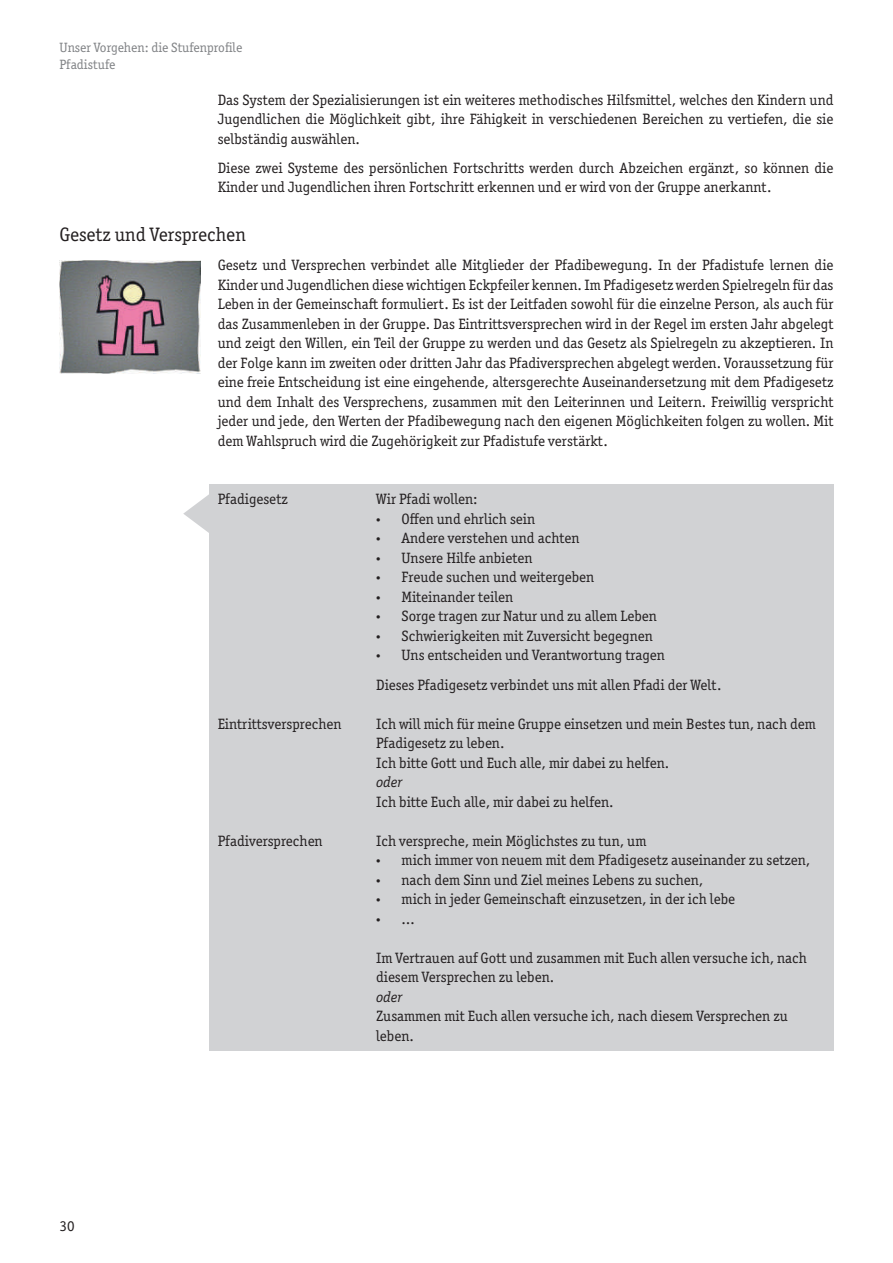
<style>
.page{position:relative;width:893px;height:1263px;background:#fff}
.page>*{position:absolute;margin:0;border:0;box-sizing:border-box;transform-origin:0 0}
.t1{font:19.5px "Officina Serif ITC Pro";color:#231f20}
.t2{font:15.75px "Myriad Pro";color:#231f20}
.t3{font:15px/19.5px "Officina Serif ITC Pro";color:#231f20}
.t4{font:italic 15px "Officina Serif ITC Pro";color:#231f20}
.t5{font:13.5px/16.5px "Officina Serif ITC Pro";color:#808285}
.s1{font-family:"Myriad Pro";font-size:15.75px}
.s2{font-family:"Officina Serif ITC Pro";font-size:15px}
</style>
<div class="page">
<div style="left:209px;top:484px;width:624px;height:566px;background:#d1d2d4"></div>
<svg style="left:183px;top:494px;width:26px;height:39px"></svg>
<img style="left:60px;top:261px;width:141px;height:113px">
<p class="t5" style="left:60px;top:39px;width:184px">Unser Vorgehen: die Stufenprofile<br>Pfadistufe</p>
<p class="t3" style="left:218px;top:90px;width:617px;text-align:justify">Das System der Spezialisierungen ist ein weiteres methodisches Hilfsmittel, welches den Kindern und Jugendlichen die Möglichkeit gibt, ihre Fähigkeit in verschiedenen Bereichen zu vertiefen, die sie selbständig auswählen.</p>
<p class="t3" style="left:218px;top:158px;width:617px">Diese zwei Systeme des persönlichen Fortschritts werden durch Abzeichen ergänzt, so können die<br>Kinder und Jugendlichen ihren Fortschritt erkennen und er wird von der Gruppe anerkannt.</p>
<h1 class="t1" style="left:60px;top:223px;width:188px">Gesetz und Versprechen</h1>
<p class="t3" style="left:218px;top:255px;width:617px;text-align:justify">Gesetz und Versprechen verbindet alle Mitglieder der Pfadibewegung. In der Pfadistufe lernen die Kinder und Jugendlichen diese wichtigen Eckpfeiler kennen. Im Pfadigesetz werden Spielregeln für das Leben in der Gemeinschaft formuliert. Es ist der Leitfaden sowohl für die einzelne Person, als auch für das Zusammenleben in der Gruppe. Das Eintrittsversprechen wird in der Regel im ersten Jahr abgelegt und zeigt den Willen, ein Teil der Gruppe zu werden und das Gesetz als Spielregeln zu akzeptieren. In der Folge kann im zweiten oder dritten Jahr das Pfadiversprechen abgelegt werden. Voraussetzung für eine freie Entscheidung ist eine eingehende, altersgerechte Auseinandersetzung mit dem Pfadigesetz und dem Inhalt des Versprechens, zusammen mit den Leiterinnen und Leitern. Freiwillig verspricht jeder und jede, den Werten der Pfadibewegung nach den eigenen Möglichkeiten folgen zu wollen. Mit dem Wahlspruch wird die Zugehörigkeit zur Pfadistufe verstärkt.</p>
<p class="t3" style="left:60px;top:1216px;width:16px">30</p>
<p class="t3" style="left:218px;top:489px;width:72px">Pfadigesetz</p>
<p class="t3" style="left:376px;top:489px;width:103px">Wir Pfadi wollen:</p>
<p class="t3" style="left:376px;top:509px;width:160px"><span class="s1">•</span> Offen und ehrlich sein</p>
<p class="t3" style="left:376px;top:528px;width:205px"><span class="s1">•</span> Andere verstehen und achten</p>
<p class="t3" style="left:376px;top:548px;width:158px"><span class="s1">•</span> Unsere Hilfe anbieten</p>
<p class="t3" style="left:376px;top:567px;width:220px"><span class="s1">•</span> Freude suchen und weitergeben</p>
<p class="t3" style="left:376px;top:587px;width:139px"><span class="s1">•</span> Miteinander teilen</p>
<p class="t3" style="left:376px;top:606px;width:282px"><span class="s1">•</span> Sorge tragen zur Natur und zu allem Leben</p>
<p class="t3" style="left:376px;top:626px;width:278px"><span class="s1">•</span> Schwierigkeiten mit Zuversicht begegnen</p>
<p class="t3" style="left:376px;top:641px;width:347px;line-height:29.2px"><span class="s1">•</span> Uns entscheiden und Verantwortung tragen<br>Dieses Pfadigesetz verbindet uns mit allen Pfadi der Welt.</p>
<p class="t3" style="left:218px;top:714px;width:125px">Eintrittsversprechen</p>
<p class="t3" style="left:376px;top:714px;width:441px">Ich will mich für meine Gruppe einsetzen und mein Bestes tun, nach dem<br>Pfadigesetz zu leben.<br>Ich bitte Gott und Euch alle, mir dabei zu helfen.</p>
<p class="t4" style="left:376px;top:773px;width:28px">oder</p>
<p class="t3" style="left:376px;top:792px;width:239px">Ich bitte Euch alle, mir dabei zu helfen.</p>
<p class="t3" style="left:218px;top:831px;width:106px">Pfadiversprechen</p>
<p class="t3" style="left:376px;top:831px;width:272px">Ich verspreche, mein Möglichstes zu tun, um</p>
<p class="t3" style="left:376px;top:850px;width:436px"><span class="s1">•</span> mich immer von neuem mit dem Pfadigesetz auseinander zu setzen,</p>
<p class="t3" style="left:376px;top:870px;width:329px"><span class="s1">•</span> nach dem Sinn und Ziel meines Lebens zu suchen,</p>
<p class="t3" style="left:376px;top:889px;width:361px"><span class="s1">•</span> mich in jeder Gemeinschaft einzusetzen, in der ich lebe</p>
<p class="t2" style="left:376px;top:909px;width:40px">• <span class="s2">…</span></p>
<p class="t3" style="left:376px;top:948px;width:432px">Im Vertrauen auf Gott und zusammen mit Euch allen versuche ich, nach diesem Versprechen zu leben.</p>
<p class="t4" style="left:376px;top:988px;width:28px">oder</p>
<p class="t3" style="left:376px;top:1006px;width:413px">Zusammen mit Euch allen versuche ich, nach diesem Versprechen zu leben.</p>
</div>
